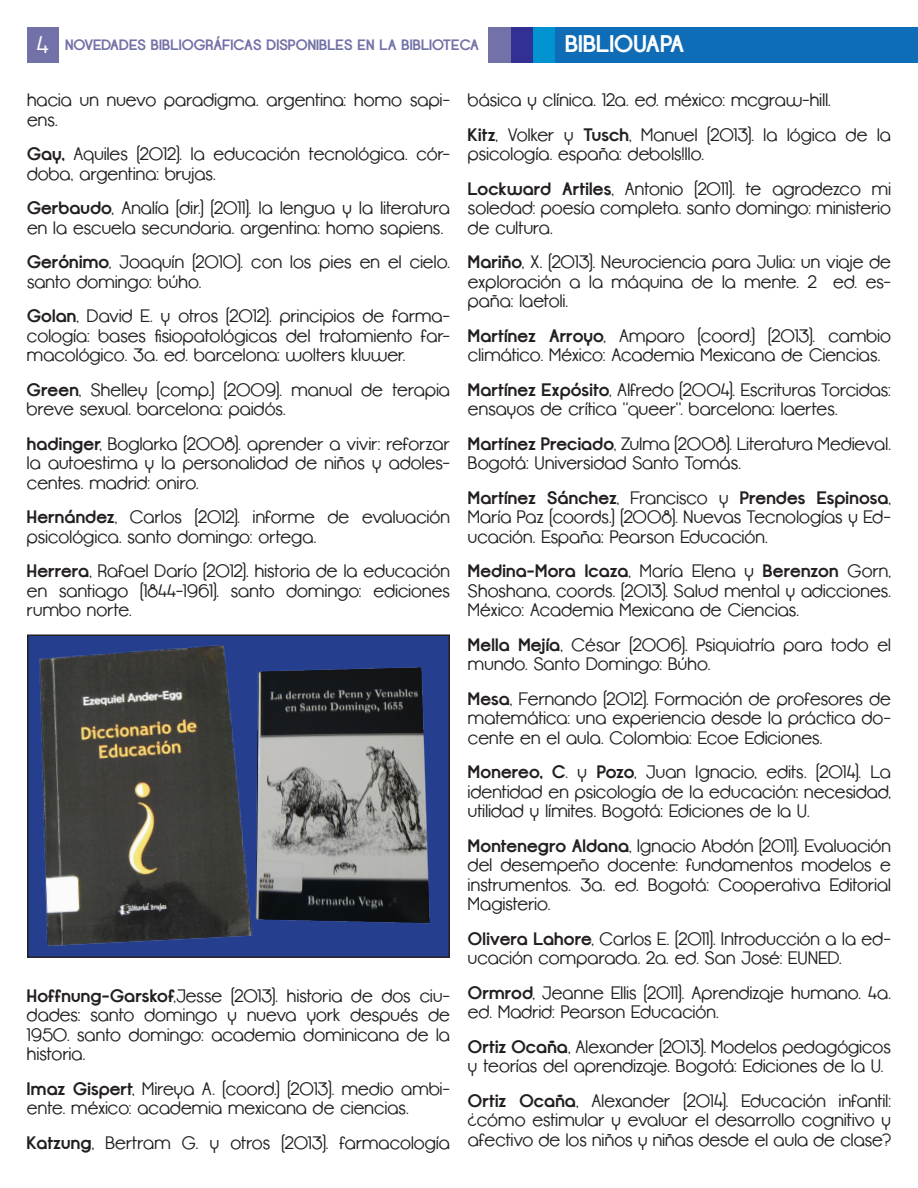
<style>
.page{position:relative;width:918px;height:1188px;background:#fff}
.page>*{position:absolute;margin:0;border:0;box-sizing:border-box;transform-origin:0 0}
.t1{font:700 24px "Opificio";color:#fff}
.t2{font:18px/19.5px "Opificio";letter-spacing:.005em;color:#231f20}
.t3{font:700 15px "Opificio";color:#7372a8}
.s1{font-weight:400;font-size:24px;color:#fff}
.s2{font-weight:700}
</style>
<div class="page">
<div style="left:555px;top:27px;width:363px;height:35px;background:#0f6cb6"></div>
<div style="left:27px;top:27px;width:31px;height:35px;background:#7372a8"></div>
<div style="left:532px;top:27px;width:23px;height:35px;background:#0093d0"></div>
<div style="left:510px;top:27px;width:23px;height:35px;background:#323092"></div>
<div style="left:488px;top:27px;width:22px;height:35px;background:#7372a8"></div>
<div style="left:28px;top:635px;width:421px;height:322px;background:#253f8e"></div>
<img style="left:39px;top:645px;width:209px;height:301px">
<div style="left:27px;top:634px;width:423px;height:324px;border:2px solid #231f20"></div>
<img style="left:248px;top:667px;width:182px;height:269px">
<p class="t3" style="left:37px;top:36px;width:444px"><span class="s1">4</span> NOVEDADES BIBLIOGRÁFICAS DISPONIBLES EN LA BIBLIOTECA</p>
<h1 class="t1" style="left:565px;top:30px;width:121px">BIBLIOUAPA</h1>
<p class="t2" style="left:27px;top:91px;width:424px">hacia un nuevo paradigma. argentina: homo sapi&shy;ens.</p>
<p class="t2" style="left:27px;top:145px;width:424px"><span class="s2">Gay,</span> Aquiles (2012). la educación tecnológica. cór&shy;doba, argentina: brujas.</p>
<p class="t2" style="left:27px;top:199px;width:424px"><span class="s2">Gerbaudo</span>, Analía (dir.) (2011). la lengua y la literatura en la escuela secundaria. argentina: homo sapiens.</p>
<p class="t2" style="left:27px;top:253px;width:424px"><span class="s2">Gerónimo</span>, Joaquín (2010). con los pies en el cielo. santo domingo: búho.</p>
<p class="t2" style="left:27px;top:307px;width:425px;text-align:justify"><span class="s2">Golan</span>, David E. y otros (2012). principios de farma&shy;cología: bases fisiopatológicas del tratamiento far&shy;macológico. 3a. ed. barcelona: wolters kluwer.</p>
<p class="t2" style="left:27px;top:380px;width:424px"><span class="s2">Green</span>, Shelley (comp.) (2009). manual de terapia breve sexual. barcelona: paidós.</p>
<p class="t2" style="left:27px;top:434px;width:425px;text-align:justify"><span class="s2">hadinger</span>, Boglarka (2008). aprender a vivir: reforzar la autoestima y la personalidad de niños y adoles&shy;centes. madrid: oniro.</p>
<p class="t2" style="left:27px;top:508px;width:425px"><span class="s2">Hernández</span>, Carlos (2012). informe de evaluación psicológica. santo domingo: ortega.</p>
<p class="t2" style="left:27px;top:562px;width:424px;text-align:justify"><span class="s2">Herrera</span>, Rafael Darío (2012). historia de la educación en santiago (1844-1961). santo domingo: ediciones rumbo norte.</p>
<p class="t2" style="left:27px;top:986px;width:425px;text-align:justify"><span class="s2">Hoffnung-Garskof</span>,Jesse (2013). historia de dos ciu&shy;dades: santo domingo y nueva york después de 1950. santo domingo: academia dominicana de la historia.</p>
<p class="t2" style="left:27px;top:1079px;width:424px"><span class="s2">Imaz Gispert</span>, Mireya A. (coord.) (2013). medio ambi&shy;ente. méxico: academia mexicana de ciencias.</p>
<p class="t2" style="left:27px;top:1133px;width:424px"><span class="s2">Katzung</span>, Bertram G. y otros (2013). farmacología</p>
<p class="t2" style="left:468px;top:83px;width:424px;line-height:34.5px">básica y clínica. 12a. ed. méxico: mcgraw-hill.<br><span class="s2">Kitz</span>, Volker y <span class="s2">Tusch</span>, Manuel (2013). la lógica de la</p>
<p class="t2" style="left:468px;top:137px;width:424px;line-height:34.5px">psicología. españa: debols!llo.<br><span class="s2">Lockward Artiles</span>, Antonio (2011). te agradezco mi</p>
<p class="t2" style="left:468px;top:199px;width:424px">soledad: poesía completa. santo domingo: ministerio de cultura.</p>
<p class="t2" style="left:468px;top:253px;width:424px;text-align:justify"><span class="s2">Mariño</span>, X. (2013). Neurociencia para Julia: un viaje de exploración a la máquina de la mente. 2ª ed. es&shy;paña: laetoli.</p>
<p class="t2" style="left:468px;top:326px;width:424px"><span class="s2">Martínez Arroyo</span>, Amparo (coord.) (2013). cambio climático. México: Academia Mexicana de Ciencias.</p>
<p class="t2" style="left:468px;top:380px;width:424px"><span class="s2">Martínez Expósito</span>, Alfredo (2004). Escrituras Torcidas: ensayos de crítica ''queer''. barcelona: laertes.</p>
<p class="t2" style="left:468px;top:434px;width:424px"><span class="s2">Martínez Preciado</span>, Zulma (2008). Literatura Medieval.<br>Bogotá: Universidad Santo Tomás.</p>
<p class="t2" style="left:468px;top:488px;width:425px;text-align:justify"><span class="s2">Martínez Sánchez</span>, Francisco y <span class="s2">Prendes Espinosa</span>, María Paz (coords.) (2008). Nuevas Tecnologías y Ed&shy;ucación. España: Pearson Educación.</p>
<p class="t2" style="left:468px;top:562px;width:425px;text-align:justify"><span class="s2">Medina-Mora Icaza</span>, María Elena y <span class="s2">Berenzon</span> Gorn, Shoshana, coords. (2013). Salud mental y adicciones.<br>México: Academia Mexicana de Ciencias.</p>
<p class="t2" style="left:468px;top:635px;width:424px"><span class="s2">Mella Mejía</span>, César (2006). Psiquiatría para todo el mundo. Santo Domingo: Búho.</p>
<p class="t2" style="left:468px;top:689px;width:424px;text-align:justify"><span class="s2">Mesa</span>, Fernando (2012). Formación de profesores de matemática: una experiencia desde la práctica do&shy;cente en el aula. Colombia: Ecoe Ediciones.</p>
<p class="t2" style="left:468px;top:763px;width:424px;text-align:justify"><span class="s2">Monereo, C</span>. y <span class="s2">Pozo</span>, Juan Ignacio, edits. (2014). La identidad en psicología de la educación: necesidad, utilidad y límites. Bogotá: Ediciones de la U.</p>
<p class="t2" style="left:468px;top:836px;width:425px;text-align:justify"><span class="s2">Montenegro Aldana</span>, Ignacio Abdón (2011). Evaluación del desempeño docente: fundamentos modelos e instrumentos. 3a. ed. Bogotá: Cooperativa Editorial Magisterio.</p>
<p class="t2" style="left:468px;top:929px;width:424px"><span class="s2">Olivera Lahore</span>, Carlos E. (2011). Introducción a la ed&shy;ucación comparada. 2a. ed. San José: EUNED.</p>
<p class="t2" style="left:468px;top:983px;width:425px"><span class="s2">Ormrod</span>, Jeanne Ellis (2011). Aprendizaje humano. 4a. ed. Madrid: Pearson Educación.</p>
<p class="t2" style="left:468px;top:1037px;width:424px"><span class="s2">Ortiz Ocaña</span>, Alexander (2013). Modelos pedagógicos y teorías del aprendizaje. Bogotá: Ediciones de la U.</p>
<p class="t2" style="left:468px;top:1091px;width:424px;text-align:justify"><span class="s2">Ortiz Ocaña</span>, Alexander (2014). Educación infantil: ¿cómo estimular y evaluar el desarrollo cognitivo y afectivo de los niños y niñas desde el aula de clase?</p>
</div>
